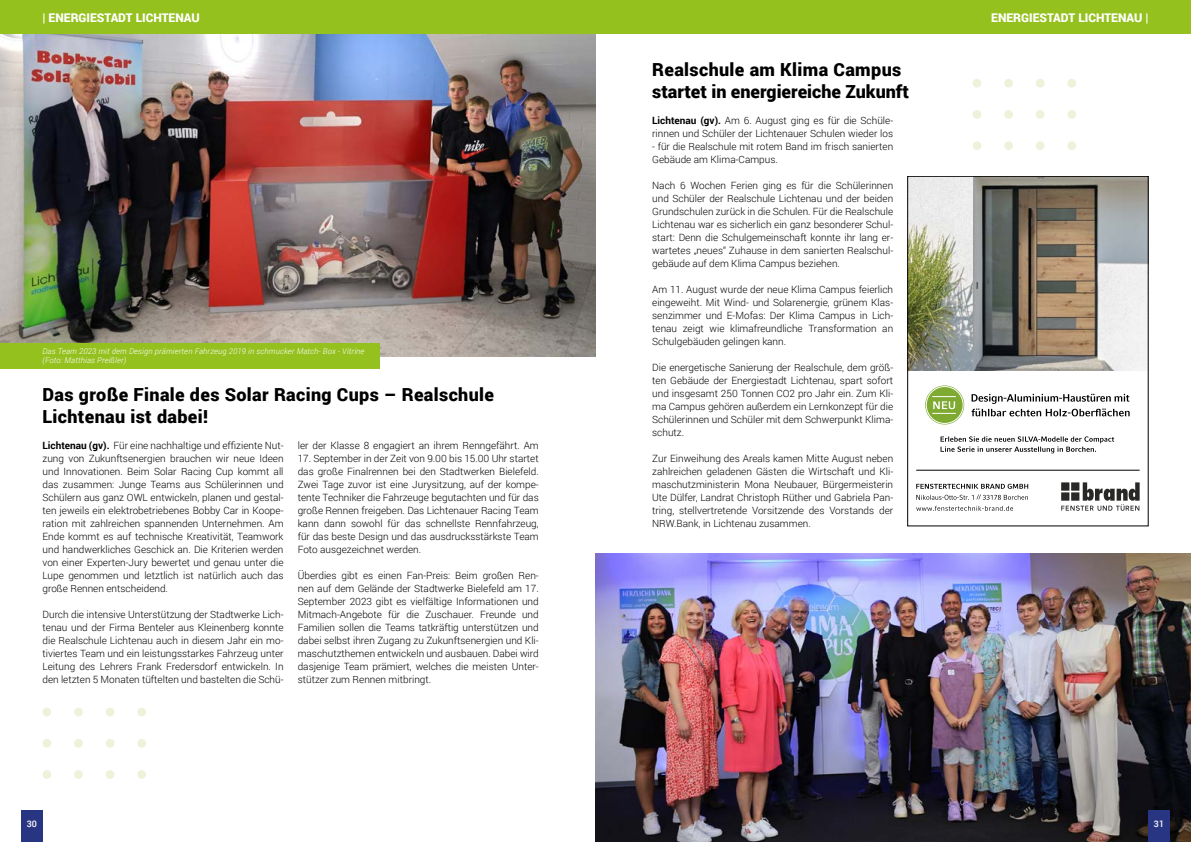
<style>
.page{position:relative;width:1191px;height:842px;background:#fff}
.page>*{position:absolute;margin:0;border:0;box-sizing:border-box;transform-origin:0 0}
.t1{font:900 18px/21.6px "Roboto";letter-spacing:.02em;color:#000}
.t2{font:900 18px/21.6px "Roboto";color:#000}
.t3{font:900 12px "Roboto";color:#fff}
.t4{font:300 10px/13px "Roboto";color:#000;text-align:justify}
.t5{font:500 9px "Roboto";color:#fff}
.t6{font:italic 300 8px/9.6px "Roboto";letter-spacing:.02em;color:#fff}
.s1{font-weight:700}
</style>
<div class="page">
<img style="left:595px;top:553px;width:596px;height:289px">
<img style="left:0;top:34px;width:595px;height:322px">
<div style="left:0;top:344px;width:380px;height:25px;background:#95c11f"></div>
<svg style="left:972px;top:79px;width:104px;height:71px"></svg>
<svg style="left:43px;top:708px;width:103px;height:71px"></svg>
<img style="left:972px;top:178px;width:174px;height:193px">
<svg style="left:1061px;top:482px;width:78px;height:29px"></svg>
<svg style="left:916px;top:484px;width:112px;height:16px"></svg>
<svg style="left:916px;top:506px;width:97px;height:5px"></svg>
<hr style="left:916px;top:470px;width:223px;height:1px;background:#000">
<svg style="left:971px;top:394px;width:158px;height:22px"></svg>
<svg style="left:925px;top:385px;width:39px;height:39px"></svg>
<svg style="left:932px;top:396px;width:24px;height:18px"></svg>
<div style="left:926px;top:386px;width:37px;height:38px;border:1px solid #fff;border-radius:50%"></div>
<svg style="left:940px;top:436px;width:174px;height:17px"></svg>
<img style="left:909px;top:178px;width:63px;height:193px">
<div style="left:907px;top:176px;width:241px;height:350px;border:1px solid #000"></div>
<div style="left:0;top:0;width:1191px;height:34px;background:#95c11f"></div>
<div style="left:1148px;top:810px;width:21px;height:32px;background:#283583"></div>
<div style="left:21px;top:810px;width:22px;height:32px;background:#283583"></div>
<p class="t3" style="left:43px;top:10px;width:159px">| ENERGIESTADT LICHTENAU</p>
<p class="t3" style="left:991px;top:10px;width:159px">ENERGIESTADT LICHTENAU |</p>
<p class="t6" style="left:43px;top:346px;width:323px">Das Team 2023 mit dem Design prämierten Fahrzeug 2019 in schmucker Match- Box - Vitrine (Foto: Matthias Preißler)</p>
<h1 class="t1" style="left:43px;top:384px;width:453px">Das große Finale des Solar Racing Cups – Realschule<br>Lichtenau ist dabei!</h1>
<p class="t4" style="left:43px;top:439px;width:242px"><span class="s1">Lichtenau (gv).</span> Für eine nachhaltige und effiziente Nut&shy;zung von Zukunftsenergien brauchen wir neue Ideen und Innovationen. Beim Solar Racing Cup kommt all das zusammen: Junge Teams aus Schülerinnen und Schülern aus ganz OWL entwickeln, planen und gestal&shy;ten jeweils ein elektrobetriebenes Bobby Car in Koope&shy;ration mit zahlreichen spannenden Unternehmen. Am Ende kommt es auf technische Kreativität, Teamwork und handwerkliches Geschick an. Die Kriterien werden von einer Experten-Jury bewertet und genau unter die Lupe genommen und letztlich ist natürlich auch das große Rennen entscheidend.</p>
<p class="t4" style="left:43px;top:608px;width:242px">Durch die intensive Unterstützung der Stadtwerke Lich&shy;tenau und der Firma Benteler aus Kleinenberg konnte die Realschule Lichtenau auch in diesem Jahr ein mo&shy;tiviertes Team und ein leistungsstarkes Fahrzeug unter Leitung des Lehrers Frank Fredersdorf entwickeln. In den letzten 5 Monaten tüftelten und bastelten die Schü-</p>
<p class="t4" style="left:298px;top:439px;width:242px">ler der Klasse 8 engagiert an ihrem Renngefährt. Am</p>
<p class="t4" style="left:298px;top:452px;width:242px">17. September in der Zeit von 9.00 bis 15.00 Uhr startet das große Finalrennen bei den Stadtwerken Bielefeld.<br>Zwei Tage zuvor ist eine Jurysitzung, auf der kompe&shy;tente Techniker die Fahrzeuge begutachten und für das große Rennen freigeben. Das Lichtenauer Racing Team kann dann sowohl für das schnellste Rennfahrzeug, für das beste Design und das ausdrucksstärkste Team Foto ausgezeichnet werden.</p>
<p class="t4" style="left:298px;top:569px;width:242px">Überdies gibt es einen Fan-Preis: Beim großen Ren&shy;nen auf dem Gelände der Stadtwerke Bielefeld am 17.<br>September 2023 gibt es vielfältige Informationen und Mitmach-Angebote für die Zuschauer. Freunde und Familien sollen die Teams tatkräftig unterstützen und dabei selbst ihren Zugang zu Zukunftsenergien und Kli&shy;maschutzthemen entwickeln und ausbauen. Dabei wird dasjenige Team prämiert, welches die meisten Unter&shy;stützer zum Rennen mitbringt.</p>
<h1 class="t2" style="left:652px;top:59px;width:258px">Realschule am Klima Campus startet in energiereiche Zukunft</h1>
<p class="t4" style="left:652px;top:114px;width:242px"><span class="s1">Lichtenau (gv).</span> Am 6. August ging es für die Schüle&shy;rinnen und Schüler der Lichtenauer Schulen wieder los</p>
<p class="t4" style="left:652px;top:140px;width:242px">- für die Realschule mit rotem Band im frisch sanierten<br>Gebäude am Klima-Campus.</p>
<p class="t4" style="left:652px;top:179px;width:242px">Nach 6 Wochen Ferien ging es für die Schülerinnen und Schüler der Realschule Lichtenau und der beiden Grundschulen zurück in die Schulen. Für die Realschule Lichtenau war es sicherlich ein ganz besonderer Schul&shy;start: Denn die Schulgemeinschaft konnte ihr lang er&shy;wartetes „neues“ Zuhause in dem sanierten Realschul&shy;gebäude auf dem Klima Campus beziehen.</p>
<p class="t4" style="left:652px;top:283px;width:242px">Am 11. August wurde der neue Klima Campus feierlich eingeweiht. Mit Wind- und Solarenergie, grünem Klas&shy;senzimmer und E-Mofas: Der Klima Campus in Lich&shy;tenau zeigt wie klimafreundliche Transformation an Schulgebäuden gelingen kann.</p>
<p class="t4" style="left:652px;top:361px;width:242px">Die energetische Sanierung der Realschule, dem größ&shy;ten Gebäude der Energiestadt Lichtenau, spart sofort und insgesamt 250 Tonnen CO2 pro Jahr ein. Zum Kli&shy;ma Campus gehören außerdem ein Lernkonzept für die Schülerinnen und Schüler mit dem Schwerpunkt Klima&shy;schutz.</p>
<p class="t4" style="left:652px;top:452px;width:242px">Zur Einweihung des Areals kamen Mitte August neben zahlreichen geladenen Gästen die Wirtschaft und Kli&shy;maschutzministerin Mona Neubauer, Bürgermeisterin Ute Dülfer, Landrat Christoph Rüther und Gabriela Pan&shy;tring, stellvertretende Vorsitzende des Vorstands der NRW.Bank, in Lichtenau zusammen.</p>
<p class="t5" style="left:27px;top:817px;width:12px">30</p>
<p class="t5" style="left:1154px;top:817px;width:12px">31</p>
</div>
